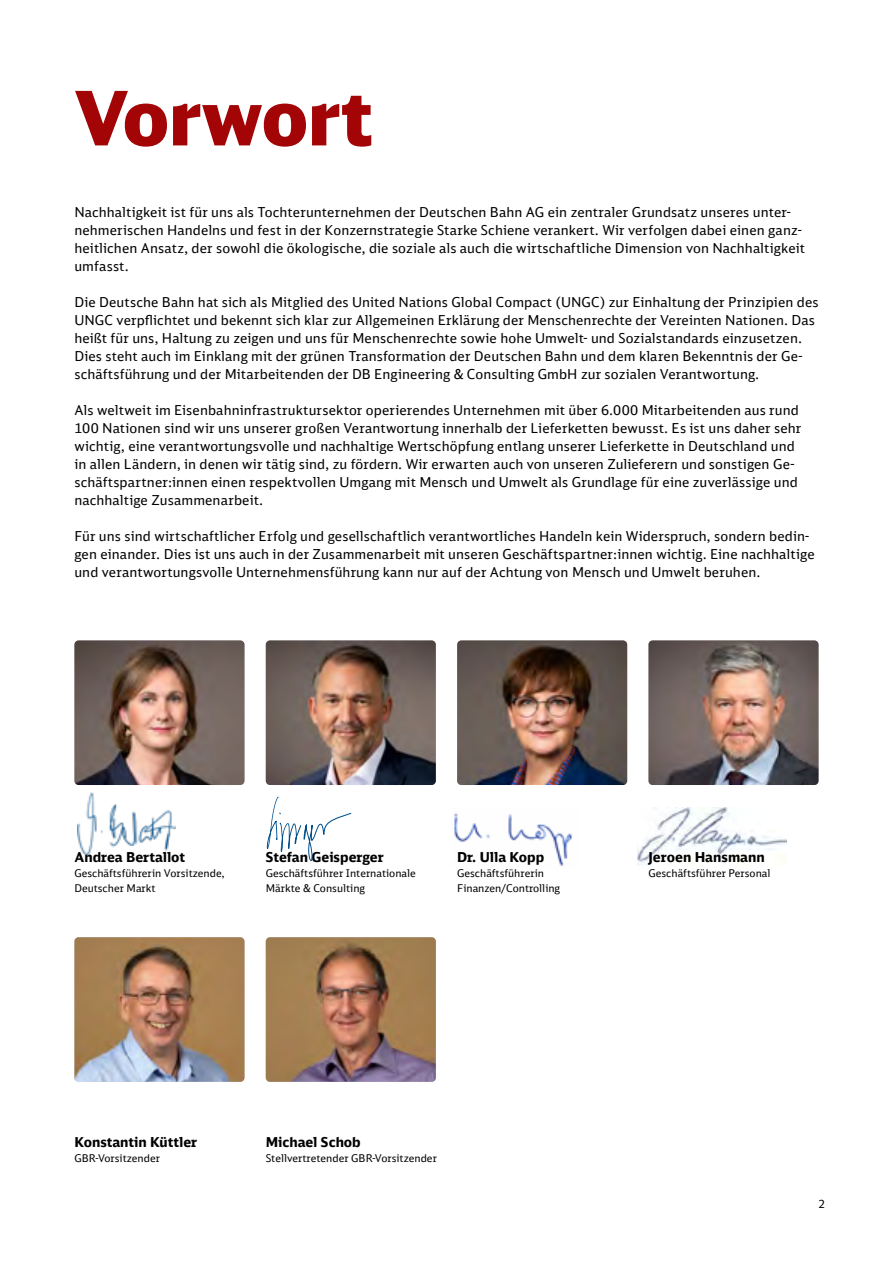
<style>
.page{position:relative;width:893px;height:1263px;background:#fff}
.page>*{position:absolute;margin:0;border:0;box-sizing:border-box;transform-origin:0 0}
.t1{font:900 75px "DB Neo Head";color:#a30406}
.t2{font:13.5px/18px "DB Sans";letter-spacing:.01em;color:#000}
.t3{font:700 13.5px "DB Sans";color:#000}
.t4{font:11.25px "DB Sans";color:#000}
.t5{font:10.5px/15px "DB Sans";color:#000}
</style>
<div class="page">
<img style="left:78px;top:793px;width:97px;height:61px">
<img style="left:638px;top:807px;width:149px;height:59px">
<img style="left:454px;top:813px;width:118px;height:54px">
<img style="left:74px;top:640px;width:170px;height:145px">
<img style="left:648px;top:640px;width:171px;height:145px">
<img style="left:74px;top:937px;width:170px;height:145px">
<img style="left:266px;top:937px;width:170px;height:145px">
<img style="left:266px;top:640px;width:170px;height:145px">
<img style="left:457px;top:640px;width:170px;height:145px">
<svg style="left:267px;top:797px;width:84px;height:64px"></svg>
<h1 class="t1" style="left:74px;top:70px;width:300px">Vorwort</h1>
<p class="t2" style="left:74px;top:203px;width:732px">Nachhaltigkeit ist für uns als Tochterunternehmen der Deutschen Bahn AG ein zentraler Grundsatz unseres unter&shy;nehmerischen Handelns und fest in der Konzernstrategie Starke Schiene verankert. Wir verfolgen dabei einen ganz&shy;heitlichen Ansatz, der sowohl die ökologische, die soziale als auch die wirtschaftliche Dimension von Nachhaltigkeit umfasst.</p>
<p class="t2" style="left:74px;top:293px;width:746px">Die Deutsche Bahn hat sich als Mitglied des United Nations Global Compact (UNGC) zur Einhaltung der Prinzipien des UNGC verpflichtet und bekennt sich klar zur Allgemeinen Erklärung der Menschenrechte der Vereinten Nationen. Das heißt für uns, Haltung zu zeigen und uns für Menschenrechte sowie hohe Umwelt- und Sozialstandards einzusetzen.<br>Dies steht auch im Einklang mit der grünen Transformation der Deutschen Bahn und dem klaren Bekenntnis der Ge&shy;schäftsführung und der Mitarbeitenden der DB Engineering &amp; Consulting GmbH zur sozialen Verantwortung.</p>
<p class="t2" style="left:74px;top:401px;width:728px">Als weltweit im Eisenbahninfrastruktursektor operierendes Unternehmen mit über 6.000 Mitarbeitenden aus rund 100 Nationen sind wir uns unserer großen Verantwortung innerhalb der Lieferketten bewusst. Es ist uns daher sehr wichtig, eine verantwortungsvolle und nachhaltige Wertschöpfung entlang unserer Lieferkette in Deutschland und in allen Ländern, in denen wir tätig sind, zu fördern. Wir erwarten auch von unseren Zulieferern und sonstigen Ge&shy;schäftspartner:innen einen respektvollen Umgang mit Mensch und Umwelt als Grundlage für eine zuverlässige und nachhaltige Zusammenarbeit.</p>
<p class="t2" style="left:74px;top:527px;width:742px">Für uns sind wirtschaftlicher Erfolg und gesellschaftlich verantwortliches Handeln kein Widerspruch, sondern bedin&shy;gen einander. Dies ist uns auch in der Zusammenarbeit mit unseren Geschäftspartner:innen wichtig. Eine nachhaltige und verantwortungsvolle Unternehmensführung kann nur auf der Achtung von Mensch und Umwelt beruhen.</p>
<p class="t3" style="left:74px;top:848px;width:112px">Andrea Bertallot</p>
<p class="t5" style="left:74px;top:865px;width:152px">Geschäftsführerin Vorsitzende,<br>Deutscher Markt</p>
<p class="t3" style="left:266px;top:848px;width:119px">Stefan Geisperger</p>
<p class="t5" style="left:266px;top:865px;width:152px">Geschäftsführer Internationale<br>Märkte &amp; Consulting</p>
<p class="t3" style="left:457px;top:848px;width:89px">Dr. Ulla Kopp</p>
<p class="t5" style="left:457px;top:865px;width:105px">Geschäftsführerin<br>Finanzen/Controlling</p>
<p class="t3" style="left:648px;top:848px;width:118px">Jeroen Hansmann</p>
<p class="t5" style="left:648px;top:865px;width:124px">Geschäftsführer Personal</p>
<p class="t3" style="left:74px;top:1133px;width:124px">Konstantin Küttler</p>
<p class="t5" style="left:74px;top:1150px;width:87px">GBR-Vorsitzender</p>
<p class="t3" style="left:266px;top:1133px;width:97px">Michael Schob</p>
<p class="t5" style="left:266px;top:1150px;width:173px">Stellvertretender GBR-Vorsitzender</p>
<p class="t4" style="left:819px;top:1197px;width:8px">2</p>
</div>
